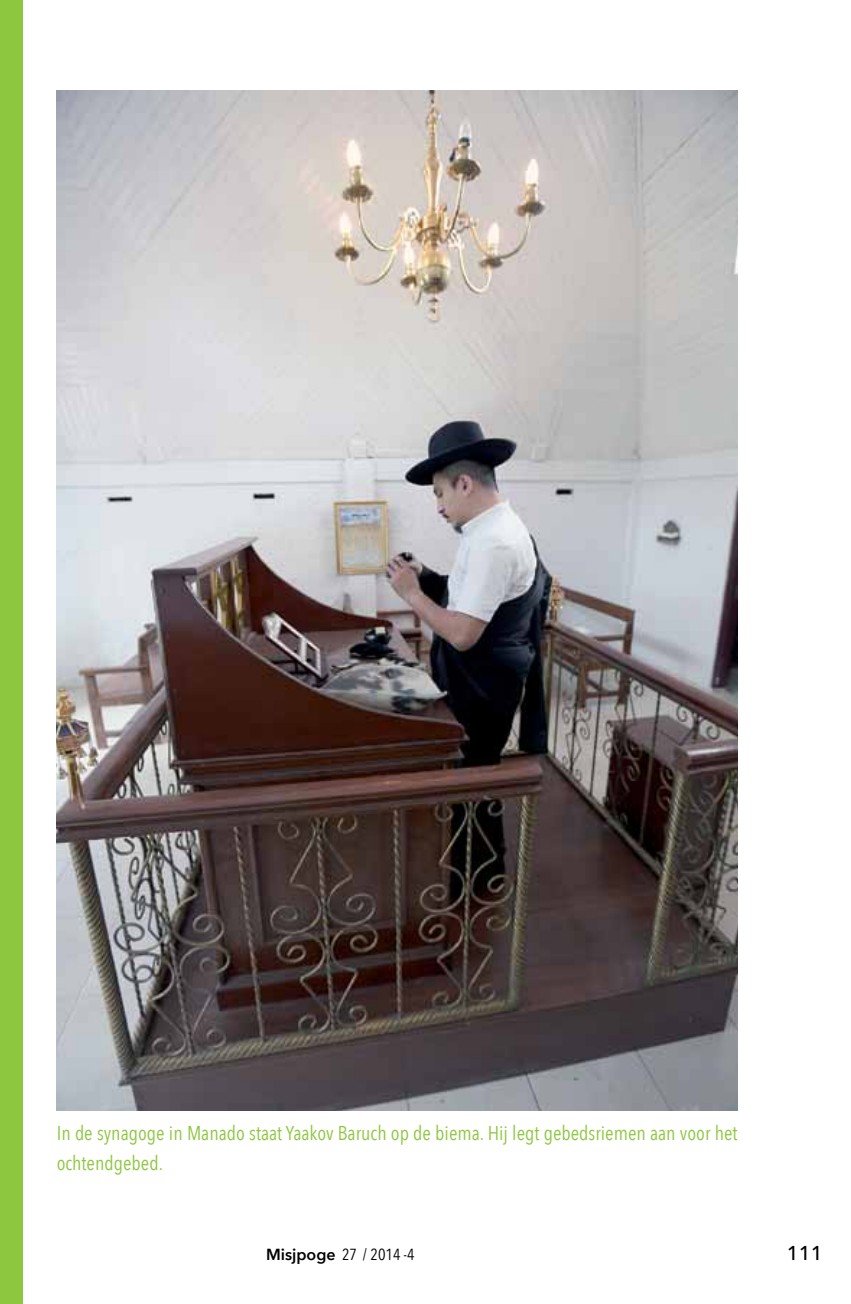
<style>
.page{position:relative;width:851px;height:1304px;background:#fff}
.page>*{position:absolute;margin:0;border:0;box-sizing:border-box;transform-origin:0 0}
.t1{font:20px/30px "Avenir Next Condensed";color:#8dc63f}
.t2{font:500 20px "Avenir Next";color:#000}
.t3{font:16px "Avenir Next Condensed";color:#000}
.s1{font-family:"Avenir Next";font-weight:600}
</style>
<div class="page">
<div style="left:0;top:0;width:23px;height:1304px;background:#8dc63f"></div>
<img style="left:57px;top:90px;width:680px;height:1020px">
<p class="t1" style="left:57px;top:1117px;width:682px">In de synagoge in Manado staat Yaakov Baruch op de biema. Hij legt gebedsriemen aan voor het ochtendgebed.</p>
<p class="t3" style="left:266px;top:1241px;width:150px"><span class="s1">Misjpoge</span> 27 / 2014 -4</p>
<p class="t2" style="left:786px;top:1236px;width:37px">111</p>
</div>
